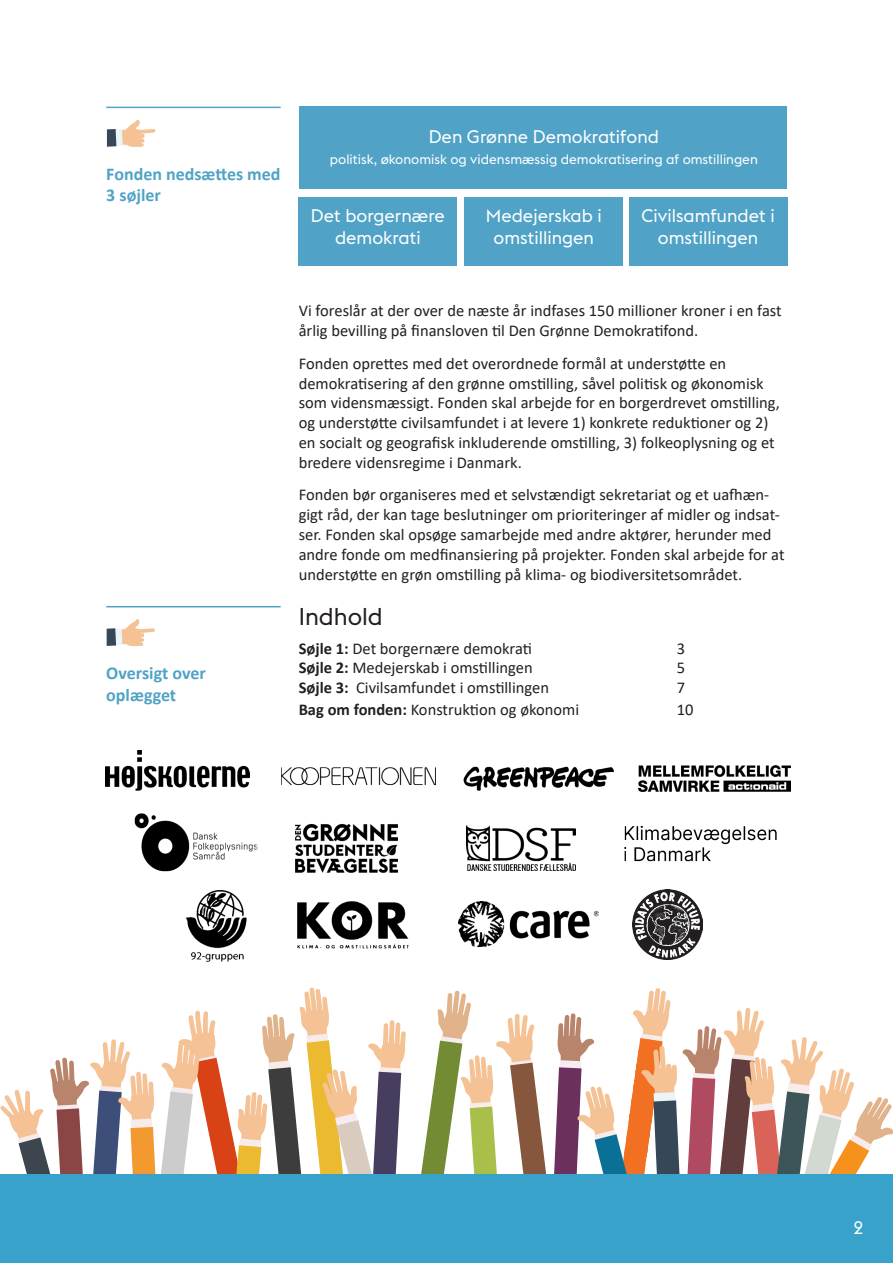
<style>
.page{position:relative;width:893px;height:1263px;background:#fff}
.page>*{position:absolute;margin:0;border:0;box-sizing:border-box;transform-origin:0 0}
.Rubrik_2{font:24px "Euclid Flex";color:#231f20}
.t1{font:18px/21.6px "Euclid Flex";color:#fff;text-align:center}
.t2{font:700 18px/21.6px "Calibri";color:#50a3c6}
.Brødtekst{font:16.5px/19.8px "Calibri";color:#231f20}
.Main{font:16.5px "Calibri";color:#231f20}
.t3{font:13.5px "Euclid Flex";color:#fff}
.s1{font-weight:700}
</style>
<div class="page">
<svg style="left:0;top:987px;width:893px;height:188px"></svg>
<div style="left:0;top:1175px;width:893px;height:88px;background:#38a2ca"></div>
<div style="left:299px;top:106px;width:488px;height:83px;background:#50a3c6"></div>
<div style="left:299px;top:197px;width:158px;height:69px;background:#50a3c6"></div>
<div style="left:629px;top:197px;width:158px;height:69px;background:#50a3c6"></div>
<div style="left:464px;top:197px;width:158px;height:69px;background:#50a3c6"></div>
<hr style="left:106px;top:107px;width:175px;height:1px;background:#50a3c6">
<svg style="left:107px;top:120px;width:48px;height:27px"></svg>
<hr style="left:106px;top:606px;width:175px;height:1px;background:#50a3c6">
<svg style="left:107px;top:619px;width:48px;height:28px"></svg>
<img style="left:458px;top:902px;width:140px;height:45px">
<img style="left:463px;top:766px;width:150px;height:25px">
<img style="left:186px;top:890px;width:61px;height:71px">
<img style="left:296px;top:824px;width:102px;height:49px">
<img style="left:467px;top:826px;width:109px;height:44px">
<img style="left:298px;top:901px;width:111px;height:48px">
<img style="left:624px;top:825px;width:153px;height:37px">
<img style="left:282px;top:767px;width:154px;height:19px">
<img style="left:639px;top:765px;width:151px;height:27px">
<img style="left:134px;top:813px;width:124px;height:59px">
<img style="left:106px;top:750px;width:144px;height:41px">
<img style="left:633px;top:890px;width:69px;height:69px">
<p class="t2" style="left:106px;top:163px;width:176px">Fonden nedsættes med<br>3 søjler</p>
<p class="t1" style="left:429px;top:126px;width:232px">Den Grønne Demokratifond</p>
<p class="t3" style="left:330px;top:151px;width:430px">politisk, økonomisk og vidensmæssig demokratisering af omstillingen</p>
<p class="t1" style="left:311px;top:205px;width:135px">Det borgernære demokrati</p>
<p class="t1" style="left:486px;top:205px;width:117px">Medejerskab i omstillingen</p>
<p class="t1" style="left:642px;top:205px;width:135px">Civilsamfundet i omstillingen</p>
<p class="t2" style="left:106px;top:662px;width:101px">Oversigt over oplægget</p>
<p class="Brødtekst" style="left:299px;top:301px;width:484px">Vi foreslår at der over de næste år indfases 150 millioner kroner i en fast årlig bevilling på finansloven til Den Grønne Demokratifond.</p>
<p class="Brødtekst" style="left:299px;top:353px;width:483px">Fonden oprettes med det overordnede formål at understøtte en demokratisering af den grønne omstilling, såvel politisk og økonomisk som vidensmæssigt. Fonden skal arbejde for en borgerdrevet omstilling, og understøtte civilsamfundet i at levere 1) konkrete reduktioner og 2) en socialt og geografisk inkluderende omstilling, 3) folkeoplysning og et bredere vidensregime i Danmark.</p>
<p class="Brødtekst" style="left:299px;top:485px;width:487px">Fonden bør organiseres med et selvstændigt sekretariat og et uafhæn&shy;gigt råd, der kan tage beslutninger om prioriteringer af midler og indsat&shy;ser. Fonden skal opsøge samarbejde med andre aktører, herunder med andre fonde om medfinansiering på projekter. Fonden skal arbejde for at understøtte en grøn omstilling på klima- og biodiversitetsområdet.</p>
<p class="Rubrik_2" style="left:299px;top:603px;width:86px">Indhold</p>
<p class="Main" style="left:299px;top:637px;width:235px"><span class="s1">Søjle 1:</span> Det borgernære demokrati</p>
<p class="Main" style="left:677px;top:637px;width:10px">3</p>
<p class="Main" style="left:299px;top:656px;width:235px"><span class="s1">Søjle 2:</span> Medejerskab i omstillingen</p>
<p class="Main" style="left:677px;top:656px;width:10px">5</p>
<p class="Main" style="left:299px;top:676px;width:252px"><span class="s1">Søjle 3:</span> Civilsamfundet i omstillingen</p>
<p class="Main" style="left:677px;top:676px;width:10px">7</p>
<p class="Main" style="left:299px;top:698px;width:282px"><span class="s1">Bag om fonden:</span> Konstruktion og økonomi</p>
<p class="Main" style="left:677px;top:698px;width:18px">10</p>
<p class="t1" style="left:853px;top:1217px;width:11px">2</p>
</div>
